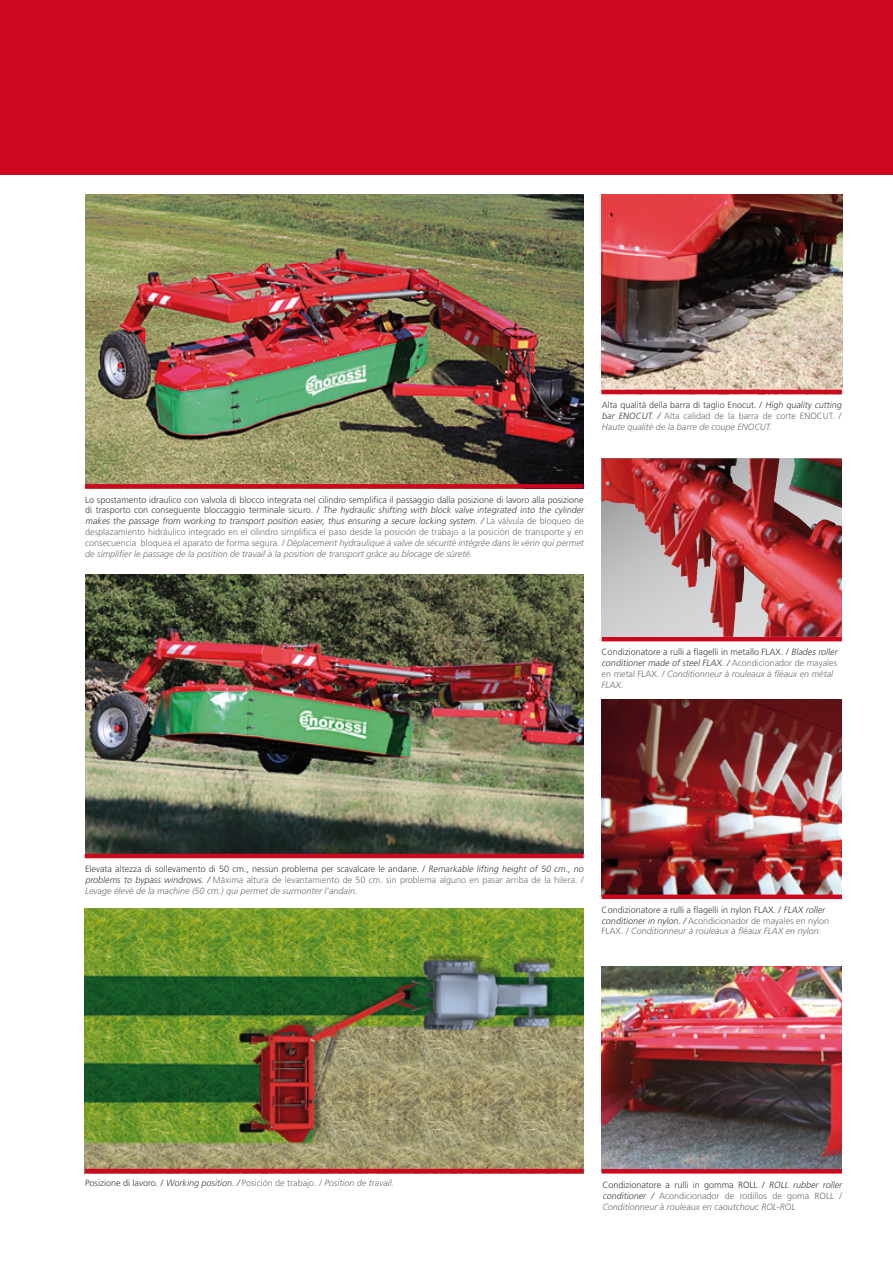
<style>
.page{position:relative;width:893px;height:1263px;background:#fff}
.page>*{position:absolute;margin:0;border:0;box-sizing:border-box;transform-origin:0 0}
.t1{font:300 9px/10.8px "Frutiger LT Std";color:#707172}
.t2{font:300 9px/10.8px "Frutiger LT Std";color:#3e3d40}
.t3{font:italic 300 9px/10.8px "Frutiger LT Std";color:#707172}
.s1{font-style:italic}
.s2{color:#707172}
.s3{font-style:italic;color:#707172}
.s4{color:#3e3d40}
.s5{font-style:italic;color:#3e3d40}
.s6{font-style:normal;color:#3e3d40}
.s7{font-style:normal}
</style>
<div class="page">
<img style="left:602px;top:699px;width:240px;height:195px">
<img style="left:85px;top:194px;width:499px;height:290px">
<img style="left:85px;top:574px;width:499px;height:280px">
<img style="left:601px;top:194px;width:241px;height:196px">
<img style="left:602px;top:966px;width:240px;height:203px">
<hr style="left:601px;top:390px;width:241px;height:4px;background:#cd071e">
<hr style="left:602px;top:637px;width:240px;height:4px;background:#cd071e">
<hr style="left:602px;top:1169px;width:240px;height:4px;background:#cd071e">
<hr style="left:85px;top:854px;width:499px;height:4px;background:#cd071e">
<div style="left:85px;top:484px;width:499px;height:5px;background:#cd071e"></div>
<div style="left:602px;top:894px;width:240px;height:5px;background:#cd071e"></div>
<img style="left:85px;top:908px;width:499px;height:261px">
<hr style="left:85px;top:1169px;width:499px;height:4px;background:#cd071e">
<img style="left:602px;top:458px;width:240px;height:179px">
<div style="left:0;top:0;width:893px;height:174px;background:#cd071e"></div>
<p class="t2" style="left:602px;top:400px;width:243px">Alta qualità della barra di taglio Enocut. / <span class="s1">High quality cutting bar ENOCUT. /</span> <span class="s2">Alta calidad de la barra de corte ENOCUT. /<br></span><span class="s3">Haute qualité de la barre de coupe ENOCUT.</span></p>
<p class="t1" style="left:85px;top:494px;width:502px"><span class="s4">Lo spostamento idraulico con valvola di blocco integrata nel cilindro semplifica il passaggio dalla posizione di lavoro alla posizione d i t ra s p o rto co n co n s e g u e n te b l o cca g g i o te r m i n a l e s i c u ro . /</span> <span class="s5">The hydraulic shifting with block valve integrated into the cylinder makes the passage from working to transport position easier, thus ensuring a secure locking system. /</span> L a v á l v u l a d e b l o q u e o d e desplazamiento hidráulico integrado en el cilindro simplifica el paso desde la posición de trabajo a la posición de transporte y en consecuencia bloquea el aparato de forma segura. / <span class="s1">Déplacement hydraulique à valve de sécurité intégrée dans le vérin qui permet de simplifier le passage de la position de travail à la position de transport grâce au blocage de sûreté.</span></p>
<p class="t2" style="left:602px;top:647px;width:239px">Condizionatore a rulli a flagelli in metallo FLAX. / <span class="s1">Blades roller conditioner made of steel FLAX. /</span> <span class="s2">Ac o n d i c i o n a d o r d e m a ya l e s en metal FLAX. /</span> <span class="s3">Conditionneur à rouleaux à fléaux en métal FLAX.</span></p>
<p class="t1" style="left:85px;top:864px;width:502px"><span class="s4">Elevata altezza di sollevamento di 50 cm., nessun problema per scavalcare le andane. /</span> <span class="s5">Remarkable lifting height of 50 cm., no problems to bypass windrows. /</span> Máxima altura de levantamiento de 50 cm. sin problema alguno en pasar arriba de la hilera. /<br><span class="s1">Levage élevé de la machine (50 cm.) qui permet de surmonter l’andain.</span></p>
<p class="t2" style="left:602px;top:904px;width:159px">Condizionatore a rulli a flagelli in nylon flax</p>
<p class="t3" style="left:602px;top:904px;width:229px;text-indent:172px"><span class="s6">. /</span> <span class="s4">FLAX roller conditioner in nylon. /</span> <span class="s7">Acondicionador de mayales en nylon<br>FLAX. /</span> Conditionneur à rouleaux à fléaux FLAX en nylon.</p>
<p class="t2" style="left:85px;top:1177px;width:311px">Posizione di lavoro. / <span class="s1">Working position. /</span> <span class="s2">Posición de trabajo. /</span> <span class="s3">Position de travail.</span></p>
<p class="t3" style="left:602px;top:1180px;width:243px"><span class="s6">Condizionatore a rulli in gomma ROLL /</span> <span class="s4">ROLL rubber roller conditioner /</span> <span class="s7">Acondicionador de rodillos de goma ROLL /<br></span>Conditionneur à rouleaux en caoutchouc ROL-ROL</p>
</div>
